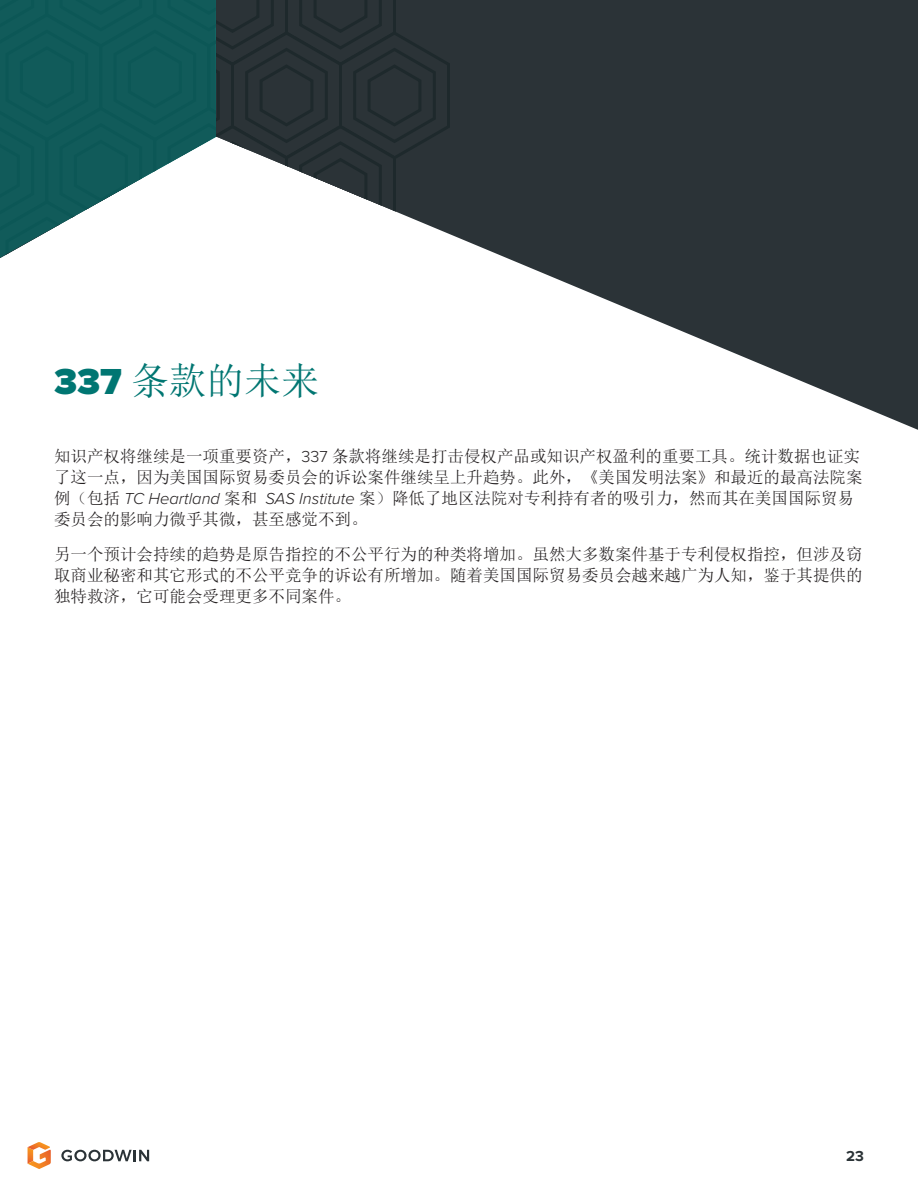
<style>
.page{position:relative;width:918px;height:1188px;background:#fff}
.page>*{position:absolute;margin:0;border:0;box-sizing:border-box;transform-origin:0 0}
.t1{font:37.5px "Sim Sun";color:#007672}
.t2{font:16.5px/21px "Sim Sun";color:#231f20}
.t3{font:700 15px "Proxima Nova";color:#2b3337}
.s1{font-family:"Proxima Nova";font-weight:900}
.s2{font-family:"Proxima Nova";font-weight:300}
.s3{font-family:"Proxima Nova";font-weight:300;font-style:italic}
</style>
<div class="page">
<svg style="left:61px;top:1150px;width:88px;height:11px"></svg>
<svg style="left:28px;top:1142px;width:23px;height:27px"></svg>
<svg style="left:450px;top:0;width:468px;height:430px;fill:#2b3337"></svg>
<svg style="left:216px;top:0;width:234px;height:235px"></svg>
<svg style="left:0;top:0;width:216px;height:258px;fill:#115b5a"></svg>
<h1 class="t1" style="left:54px;top:361px;width:266px"><span class="s1">337</span> 条款的未来</h1>
<p class="t2" style="left:54px;top:446px;width:810px">知识产权将继续是一项重要资产，<span class="s2">337</span> 条款将继续是打击侵权产品或知识产权盈利的重要工具。统计数据也证实了这一点，因为美国国际贸易委员会的诉讼案件继续呈上升趋势。此外，《美国发明法案》和最近的最高法院案例（包括 <span class="s3">TC Heartland</span> 案和 <span class="s3">SAS Institute</span> 案）降低了地区法院对专利持有者的吸引力，然而其在美国国际贸易委员会的影响力微乎其微，甚至感觉不到。</p>
<p class="t2" style="left:54px;top:543px;width:810px;text-align:justify">另一个预计会持续的趋势是原告指控的不公平行为的种类将增加。虽然大多数案件基于专利侵权指控，但涉及窃取商业秘密和其它形式的不公平竞争的诉讼有所增加。随着美国国际贸易委员会越来越广为人知，鉴于其提供的独特救济，它可能会受理更多不同案件。</p>
<p class="t3" style="left:846px;top:1147px;width:19px">23</p>
</div>
